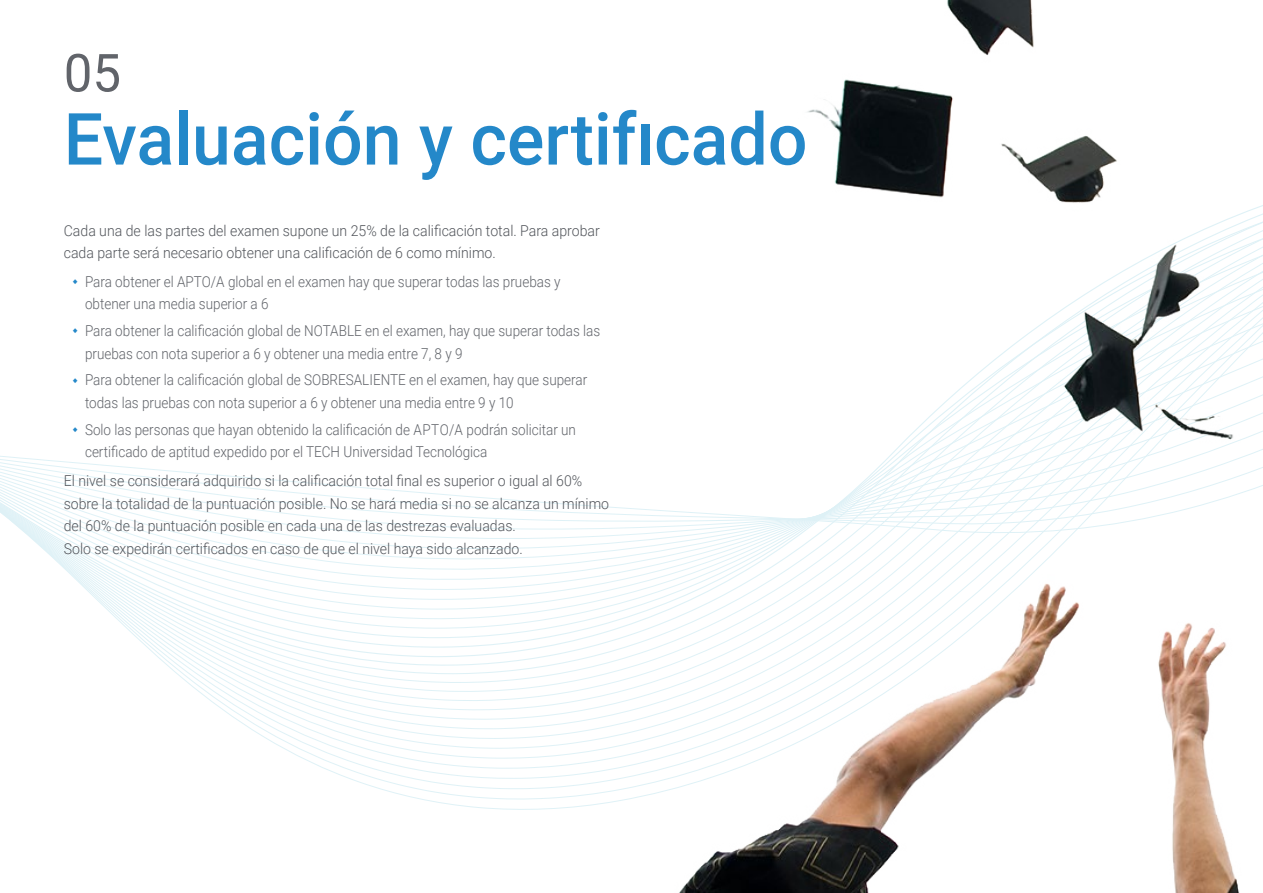
<style>
.page{position:relative;width:1263px;height:893px;background:#fff}
.page>*{position:absolute;margin:0;border:0;box-sizing:border-box;transform-origin:0 0}
.t1{font:500 72px "Roboto";color:#2488c9}
.t2{font:52.5px "Roboto";color:#61646a}
.t3{font:300 15px/22.5px "Roboto";color:#61646a;scale:.9 1}
.t4{font:300 15px/22.5px "Roboto";color:#52555b;scale:.94 1}
</style>
<div class="page">
<svg style="left:0;top:456px;width:638px;height:354px"></svg>
<img style="left:638px;top:0;width:625px;height:893px">
<h2 class="t2" style="left:64px;top:36px;width:59px">05</h2>
<h1 class="t1" style="left:64px;top:89px;width:745px">Evaluación y certifIcado</h1>
<p class="t4" style="left:64px;top:218px;width:572px">Cada una de las partes del examen supone un 25% de la calificación total. Para aprobar cada parte será necesario obtener una calificación de 6 como mínimo.</p>
<p class="t3" style="left:85px;top:270px;width:530px">Para obtener el APTO/A global en el examen hay que superar todas las pruebas y obtener una media superior a 6</p>
<p class="t3" style="left:85px;top:319px;width:574px">Para obtener la calificación global de NOTABLE en el examen, hay que superar todas las pruebas con nota superior a 6 y obtener una media entre 7, 8 y 9</p>
<p class="t3" style="left:85px;top:368px;width:559px">Para obtener la calificación global de SOBRESALIENTE en el examen, hay que superar todas las pruebas con nota superior a 6 y obtener una media entre 9 y 10</p>
<p class="t3" style="left:85px;top:417px;width:547px">Solo las personas que hayan obtenido la calificación de APTO/A podrán solicitar un certificado de aptitud expedido por el TECH Universidad Tecnológica</p>
<p class="t4" style="left:64px;top:469px;width:582px">El nivel se considerará adquirido si la calificación total final es superior o igual al 60% sobre la totalidad de la puntuación posible. No se hará media si no se alcanza un mínimo del 60% de la puntuación posible en cada una de las destrezas evaluadas.<br>Solo se expedirán certificados en caso de que el nivel haya sido alcanzado.</p>
</div>
